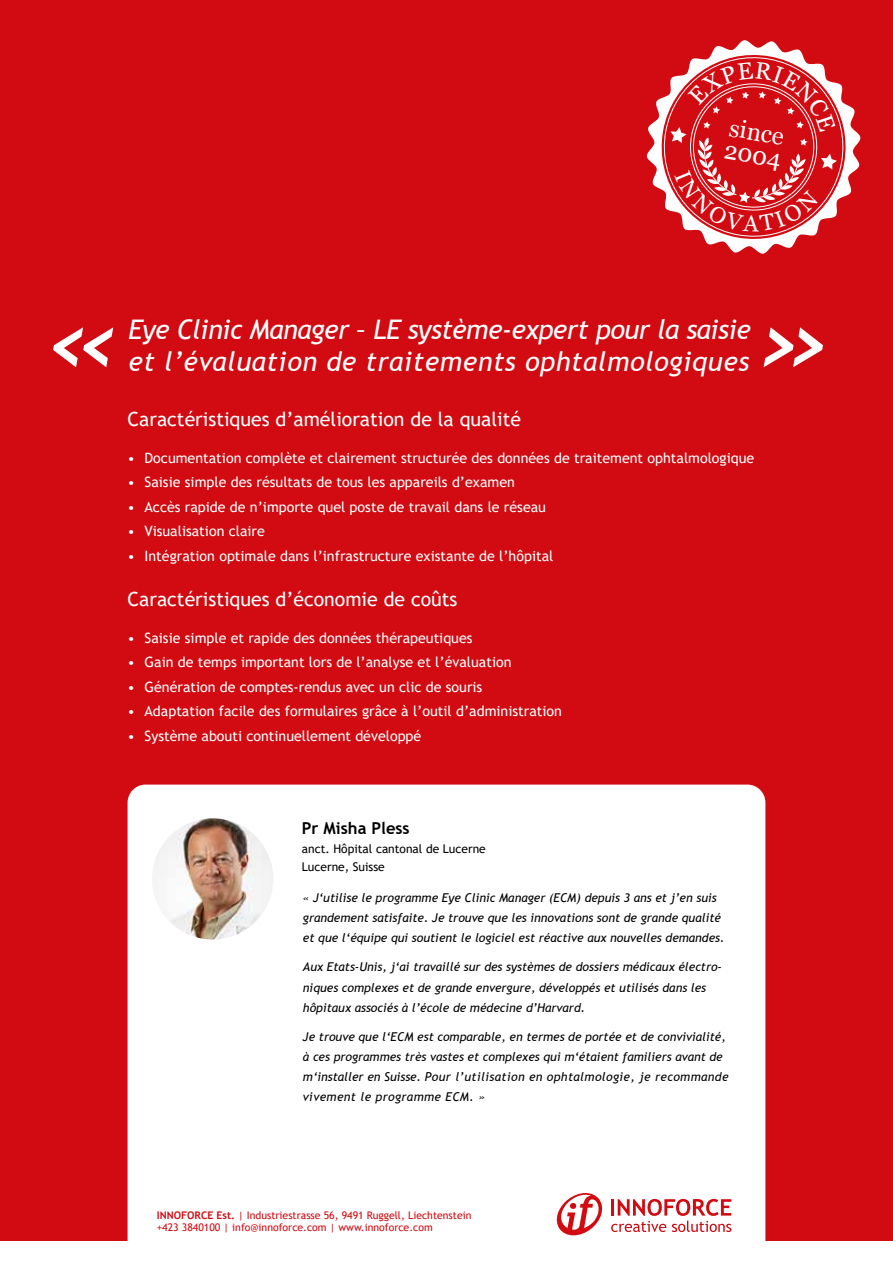
<style>
.page{position:relative;width:893px;height:1263px;background:#d20a11}
.page>*{position:absolute;margin:0;border:0;box-sizing:border-box;transform-origin:0 0}
.t1{font:italic 150px "Trebuchet MS";color:#fff}
.t2{font:italic 27px/32.4px "Trebuchet MS";letter-spacing:.02em;color:#fff}
.t3{font:24.45px/22.8px "Vani";color:#fff}
.t4{font:19.5px "Trebuchet MS";color:#fff}
.t5{font:700 16.5px "Trebuchet MS";color:#000}
.t6{font:14.25px "Trebuchet MS";color:#fff}
.t7{font:italic 12.15px/20.2px "Trebuchet MS";color:#000}
.t8{font:12px/18.8px "Trebuchet MS";color:#020203}
.t9{font:10.5px/12.6px "Trebuchet MS";color:#d20a11}
.s1{font-weight:700}
</style>
<div class="page">
<div style="left:128px;top:784px;width:637px;height:458px;background:#fff"></div>
<svg style="left:611px;top:1199px;width:120px;height:33px"></svg>
<svg style="left:556px;top:1193px;width:47px;height:42px"></svg>
<div style="left:0;top:1242px;width:893px;height:21px;background:#fff"></div>
<svg style="left:646px;top:40px;width:215px;height:214px"></svg>
<img style="left:152px;top:818px;width:121px;height:121px;border-radius:61px">
<svg style="left:654px;top:48px;width:199px;height:198px"></svg>
<h3 class="t3" style="left:730px;top:116px;width:59px;rotate:10deg">since<br>2004</h3>
<h2 class="t2" style="left:128px;top:313px;width:624px">Eye Clinic Manager – LE système-expert pour la saisie et l’évaluation de traitements ophtalmologiques</h2>
<h1 class="t1" style="left:44px;top:244px;width:80px">«</h1>
<h1 class="t1" style="left:751px;top:244px;width:80px">»</h1>
<h3 class="t4" style="left:128px;top:406px;width:395px">Caractéristiques d’amélioration de la qualité</h3>
<p class="t6" style="left:128px;top:449px;width:628px">• Documentation complète et clairement structurée des données de traitement ophtalmologique</p>
<p class="t6" style="left:128px;top:473px;width:389px">• Saisie simple des résultats de tous les appareils d’examen</p>
<p class="t6" style="left:128px;top:498px;width:420px">• Accès rapide de n’importe quel poste de travail dans le réseau</p>
<p class="t6" style="left:128px;top:522px;width:139px">• Visualisation claire</p>
<p class="t6" style="left:128px;top:547px;width:427px">• Intégration optimale dans l’infrastructure existante de l’hôpital</p>
<h3 class="t4" style="left:128px;top:586px;width:331px">Caractéristiques d’économie de coûts</h3>
<p class="t6" style="left:128px;top:629px;width:347px">• Saisie simple et rapide des données thérapeutiques</p>
<p class="t6" style="left:128px;top:653px;width:385px">• Gain de temps important lors de l’analyse et l’évaluation</p>
<p class="t6" style="left:128px;top:678px;width:356px">• Génération de comptes-rendus avec un clic de souris</p>
<p class="t6" style="left:128px;top:702px;width:436px">• Adaptation facile des formulaires grâce à l’outil d’administration</p>
<p class="t6" style="left:128px;top:727px;width:295px">• Système abouti continuellement développé</p>
<h3 class="t5" style="left:302px;top:818px;width:109px">Pr Misha Pless</h3>
<p class="t8" style="left:302px;top:839px;width:185px">anct. Hôpital cantonal de Lucerne<br>Lucerne, Suisse</p>
<p class="t7" style="left:303px;top:887px;width:423px">« J‘utilise le programme Eye Clinic Manager (ECM) depuis 3 ans et j’en suis grandement satisfaite. Je trouve que les innovations sont de grande qualité et que l‘équipe qui soutient le logiciel est réactive aux nouvelles demandes.</p>
<p class="t7" style="left:303px;top:957px;width:421px">Aux Etats-Unis, j‘ai travaillé sur des systèmes de dossiers médicaux électro&shy;niques complexes et de grande envergure, développés et utilisés dans les hôpitaux associés à l’école de médecine d’Harvard.</p>
<p class="t7" style="left:303px;top:1026px;width:427px">Je trouve que l‘ECM est comparable, en termes de portée et de convivialité, à ces programmes très vastes et complexes qui m‘étaient familiers avant de m‘installer en Suisse. Pour l’utilisation en ophtalmologie, je recommande vivement le programme ECM. »</p>
<p class="t9" style="left:157px;top:1208px;width:316px"><span class="s1">INNOFORCE Est.</span> | Industriestrasse 56, 9491 Ruggell, Liechtenstein +423 3840100 | info@innoforce.com | www.innoforce.com</p>
</div>
